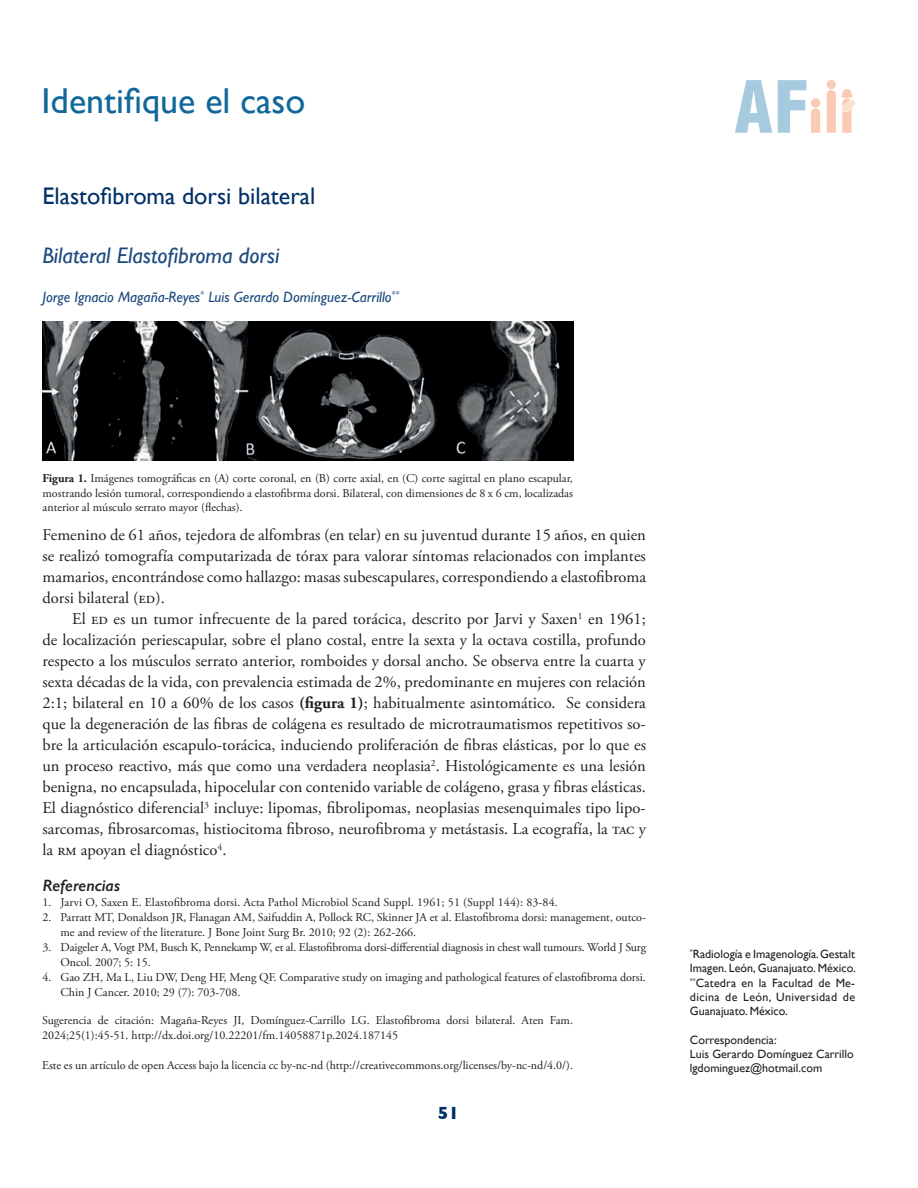
<style>
.page{position:relative;width:918px;height:1188px;background:#fff}
.page>*{position:absolute;margin:0;border:0;box-sizing:border-box;transform-origin:0 0}
.t1{font:36px "Gill Sans";color:#11679a}
.t2{font:24px "Gill Sans";color:#003066}
.t3{font:italic 22.5px "Gill Sans";color:#1b4a7d}
.t4{font:700 18px "Gill Sans";color:#003066}
.t5{font:16.5px/21px "Adobe Garamond Pro";color:#231f20;text-align:justify}
.t6{font:italic 600 16.5px "Gill Sans";color:#231f20}
.t7{font:italic 15px "Gill Sans";color:#1b4a7d}
.t8{font:12px/15px "Adobe Garamond Pro";color:#231f20}
.t9{font:12px/14.2px "Gill Sans";color:#231f20;text-align:justify}
.s1{font-weight:700}
</style>
<div class="page">
<svg style="left:735px;top:80px;width:37px;height:53px"></svg>
<svg style="left:778px;top:80px;width:42px;height:53px"></svg>
<div style="left:827px;top:80px;width:9px;height:9px;background:#facab5;border-radius:50%"></div>
<svg style="left:827px;top:89px;width:28px;height:44px"></svg>
<img style="left:43px;top:322px;width:530px;height:139px">
<h1 class="t1" style="left:42px;top:80px;width:265px">Identifique el caso</h1>
<h2 class="t2" style="left:43px;top:182px;width:274px">Elastofibroma dorsi bilateral</h2>
<h3 class="t3" style="left:43px;top:242px;width:238px">Bilateral Elastofibroma dorsi</h3>
<p class="t7" style="left:43px;top:288px;width:358px">Jorge Ignacio Magaña-Reyes<sup>*</sup> Luis Gerardo Domínguez-Carrillo<sup>**</sup></p>
<p class="t8" style="left:43px;top:472px;width:532px;line-height:14.4px;text-align:justify"><span class="s1">Figura 1.</span> Imágenes tomográficas en (A) corte coronal, en (B) corte axial, en (C) corte sagittal en plano escapular, mostrando lesión tumoral, correspondiendo a elastofibrma dorsi. Bilateral, con dimensiones de 8 x 6 cm, localizadas anterior al músculo serrato mayor (flechas).</p>
<p class="t5" style="left:43px;top:525px;width:605px">Femenino de 61 años, tejedora de alfombras (en telar) en su juventud durante 15 años, en quien se realizó tomografía computarizada de tórax para valorar síntomas relacionados con implantes mamarios, encontrándose como hallazgo: masas subescapulares, correspondiendo a elastofibroma dorsi bilateral (ed).</p>
<p class="t5" style="left:43px;top:609px;width:605px;text-indent:30px">El ed es un tumor infrecuente de la pared torácica, descrito por Jarvi y Saxen<sup>1</sup> en 1961; de localización periescapular, sobre el plano costal, entre la sexta y la octava costilla, profundo respecto a los músculos serrato anterior, romboides y dorsal ancho. Se observa entre la cuarta y sexta décadas de la vida, con prevalencia estimada de 2%, predominante en mujeres con relación 2:1; bilateral en 10 a 60% de los casos <span class="s1">(figura 1)</span>; habitualmente asintomático. Se considera que la degeneración de las fibras de colágena es resultado de microtraumatismos repetitivos so&shy;bre la articulación escapulo-torácica, induciendo proliferación de fibras elásticas, por lo que es un proceso reactivo, más que como una verdadera neoplasia<sup>2</sup>. Histológicamente es una lesión benigna, no encapsulada, hipocelular con contenido variable de colágeno, grasa y fibras elásticas.<br>El diagnóstico diferencial<sup>3</sup> incluye: lipomas, fibrolipomas, neoplasias mesenquimales tipo lipo&shy;sarcomas, fibrosarcomas, histiocitoma fibroso, neurofibroma y metástasis. La ecografía, la tac y la rm apoyan el diagnóstico<sup>4</sup>.</p>
<p class="t6" style="left:43px;top:876px;width:79px">Referencias</p>
<p class="t8" style="left:43px;top:895px;width:517px">1. Jarvi O, Saxen E. Elastofibroma dorsi. Acta Pathol Microbiol Scand Suppl. 1961; 51 (Suppl 144): 83-84.</p>
<p class="t8" style="left:61px;top:910px;width:587px;text-indent:-18px">2. Parratt MT, Donaldson JR, Flanagan AM, Saifuddin A, Pollock RC, Skinner JA et al. Elastofibroma dorsi: management, outco&shy;me and review of the literature. J Bone Joint Surg Br. 2010; 92 (2): 262-266.</p>
<p class="t8" style="left:61px;top:940px;width:587px;text-indent:-18px">3. Daigeler A, Vogt PM, Busch K, Pennekamp W, et al. Elastofibroma dorsi-differential diagnosis in chest wall tumours. World J Surg<br>Oncol. 2007; 5: 15.</p>
<p class="t8" style="left:61px;top:970px;width:587px;text-indent:-18px">4. Gao ZH, Ma L, Liu DW, Deng HF, Meng QF. Comparative study on imaging and pathological features of elastofibroma dorsi.<br>Chin J Cancer. 2010; 29 (7): 703-708.</p>
<p class="t8" style="left:42px;top:1013px;width:532px">Sugerencia de citación: Magaña-Reyes JI, Domínguez-Carrillo LG. Elastofibroma dorsi bilateral. Aten Fam.<br>2024;25(1):45-51. http://dx.doi.org/10.22201/fm.14058871p.2024.187145</p>
<p class="t8" style="left:42px;top:1058px;width:532px">Este es un artículo de open Access bajo la licencia cc by-nc-nd (http://creativecommons.org/licenses/by-nc-nd/4.0/).</p>
<p class="t4" style="left:438px;top:1099px;width:23px">51</p>
<p class="t9" style="left:690px;top:947px;width:167px"><sup>*</sup>Radiología e Imagenología. Gestalt Imagen. León, Guanajuato. México. <sup>**</sup>Catedra en la Facultad de Me&shy;dicina de León, Universidad de Guanajuato. México.</p>
<p class="t9" style="left:690px;top:1032px;width:165px;text-align:left">Correspondencia:<br>Luis Gerardo Domínguez Carrillo lgdominguez@hotmail.com</p>
</div>
